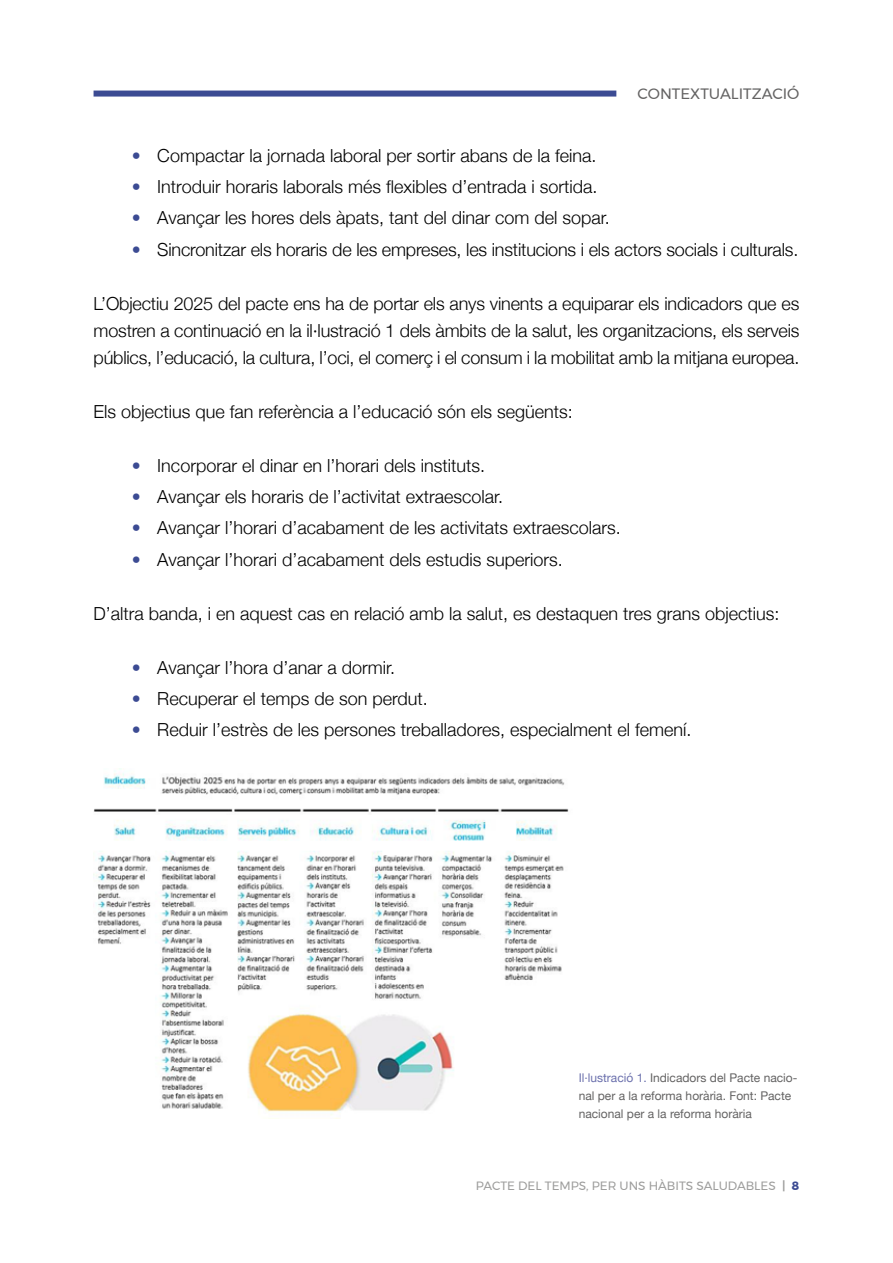
<style>
.page{position:relative;width:893px;height:1263px;background:#fff}
.page>*{position:absolute;margin:0;border:0;box-sizing:border-box;transform-origin:0 0}
.t1{font:300 18px/27px "Helvetica Neue";color:#000;text-align:justify}
.t2{font:15px "Montserrat";color:#646363}
.t3{font:12px/18px "Helvetica Neue";color:#646363}
.t4{font:12px "Montserrat";color:#9d9d9c}
.s1{color:#3c4b93}
.s2{color:#6c71ad}
.s3{font-weight:600}
.s4{font-weight:700;color:#3c4b93}
</style>
<div class="page">
<div style="left:94px;top:91px;width:522px;height:6px;background:#3c4b93"></div>
<img style="left:94px;top:770px;width:475px;height:345px">
<p class="t2" style="left:638px;top:82px;width:163px">CONTEXTUALITZACIÓ</p>
<p class="t1" style="left:132px;top:141px;width:466px"><span class="s1">•</span> Compactar la jornada laboral per sortir abans de la feina.</p>
<p class="t1" style="left:132px;top:172px;width:467px"><span class="s1">•</span> Introduir horaris laborals més flexibles d’entrada i sortida.</p>
<p class="t1" style="left:132px;top:203px;width:479px"><span class="s1">•</span> Avançar les hores dels àpats, tant del dinar com del sopar.</p>
<p class="t1" style="left:132px;top:234px;width:668px"><span class="s1">•</span> Sincronitzar els horaris de les empreses, les institucions i els actors socials i culturals.</p>
<p class="t1" style="left:94px;top:288px;width:707px">L’Objectiu 2025 del pacte ens ha de portar els anys vinents a equiparar els indicadors que es mostren a continuació en la il·lustració 1 dels àmbits de la salut, les organitzacions, els serveis públics, l’educació, la cultura, l’oci, el comerç i el consum i la mobilitat amb la mitjana europea.</p>
<p class="t1" style="left:94px;top:396px;width:481px">Els objectius que fan referència a l’educació són els següents:</p>
<p class="t1" style="left:132px;top:450px;width:355px"><span class="s1">•</span> Incorporar el dinar en l’horari dels instituts.</p>
<p class="t1" style="left:132px;top:482px;width:373px"><span class="s1">•</span> Avançar els horaris de l’activitat extraescolar.</p>
<p class="t1" style="left:132px;top:513px;width:490px"><span class="s1">•</span> Avançar l’horari d’acabament de les activitats extraescolars.</p>
<p class="t1" style="left:132px;top:544px;width:432px"><span class="s1">•</span> Avançar l’horari d’acabament dels estudis superiors.</p>
<p class="t1" style="left:94px;top:598px;width:687px">D’altra banda, i en aquest cas en relació amb la salut, es destaquen tres grans objectius:</p>
<p class="t1" style="left:132px;top:652px;width:265px"><span class="s1">•</span> Avançar l’hora d’anar a dormir.</p>
<p class="t1" style="left:132px;top:683px;width:297px"><span class="s1">•</span> Recuperar el temps de son perdut.</p>
<p class="t1" style="left:132px;top:715px;width:561px"><span class="s1">•</span> Reduir l’estrès de les persones treballadores, especialment el femení.</p>
<p class="t3" style="left:579px;top:1070px;width:220px"><span class="s2">Il·lustració 1.</span> Indicadors del Pacte nacio&shy;nal per a la reforma horària. Font: Pacte nacional per a la reforma horària</p>
<p class="t4" style="left:476px;top:1176px;width:325px">PACTE DEL TEMPS, PER UNS HÀBITS SALUDABLES <span class="s3">|</span> <span class="s4">8</span></p>
</div>
